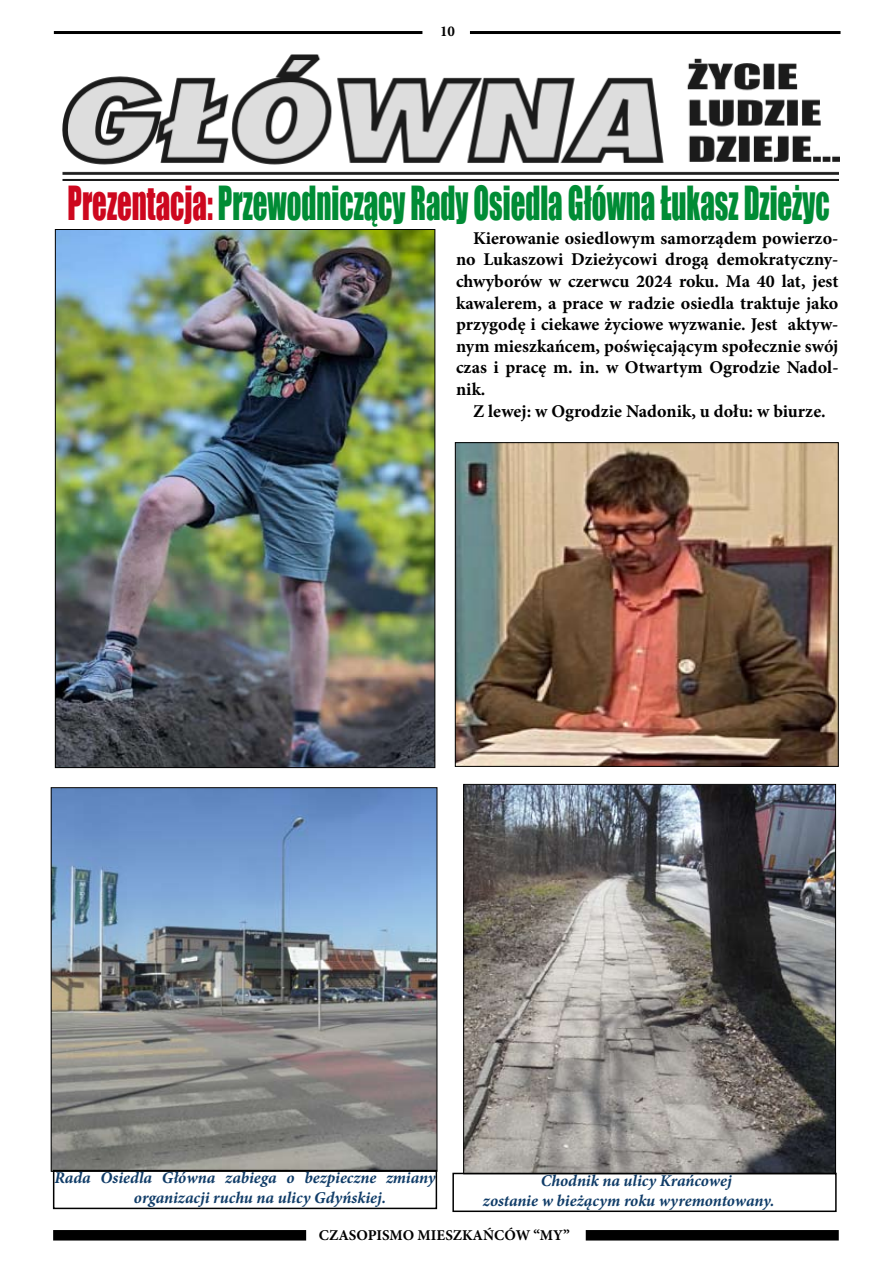
<style>
.page{position:relative;width:893px;height:1263px;background:#fff}
.page>*{position:absolute;margin:0;border:0;box-sizing:border-box;transform-origin:0 0}
.t1{font:43.2px "Impact";color:#008c35;scale:.67 1}
.t2{font:700 18px/21.6px "Minion Pro";color:#000;text-align:justify}
.t3{font:italic 700 16.5px/19.8px "Minion Pro";color:#103c68}
.t4{font:700 15px "Minion Pro";color:#000}
.s1{color:#cd071e}
</style>
<div class="page">
<hr style="left:54px;top:31px;width:368px;height:3px;background:#000">
<hr style="left:470px;top:31px;width:370px;height:3px;background:#000">
<div style="left:53px;top:1230px;width:253px;height:10px;background:#000"></div>
<div style="left:586px;top:1230px;width:253px;height:10px;background:#000"></div>
<img style="left:62px;top:54px;width:778px;height:126px">
<img style="left:465px;top:786px;width:369px;height:386px">
<img style="left:53px;top:789px;width:382px;height:380px">
<img style="left:57px;top:231px;width:376px;height:535px">
<img style="left:457px;top:444px;width:380px;height:321px">
<div style="left:455px;top:442px;width:384px;height:325px;border:1px solid #000"></div>
<div style="left:53px;top:1170px;width:384px;height:39px;border:2px solid #000"></div>
<div style="left:452px;top:1173px;width:385px;height:39px;border:2px solid #000"></div>
<p class="t4" style="left:440px;top:21px;width:16px">10</p>
<h1 class="t1" style="left:68px;top:170px;width:1139px"><span class="s1">Prezentacja:</span> Przewodniczący Rady Osiedla Główna Łukasz Dzieżyc</h1>
<p class="t2" style="left:456px;top:227px;width:384px;text-indent:17px">Kierowanie osiedlowym samorządem powierzo&shy;no Lukaszowi Dzieżycowi drogą demokratyczny&shy;chwyborów w czerwcu 2024 roku. Ma 40 lat, jest kawalerem, a prace w radzie osiedla traktuje jako przygodę i ciekawe życiowe wyzwanie. Jest aktyw&shy;nym mieszkańcem, poświęcającym społecznie swój czas i pracę m. in. w Otwartym Ogrodzie Nadol&shy;nik.</p>
<p class="t2" style="left:473px;top:400px;width:354px">Z lewej: w Ogrodzie Nadonik, u dołu: w biurze.</p>
<p class="t3" style="left:134px;top:1168px;width:303px;text-indent:-79px">Rada Osiedla Główna zabiega o bezpieczne zmiany organizacji ruchu na ulicy Gdyńskiej.</p>
<p class="t3" style="left:483px;top:1171px;width:293px;text-indent:58px">Chodnik na ulicy Krańcowej zostanie w bieżącym roku wyremontowany.</p>
<p class="t4" style="left:319px;top:1224px;width:252px">CZASOPISMO MIESZKAŃCÓW “MY”</p>
</div>
